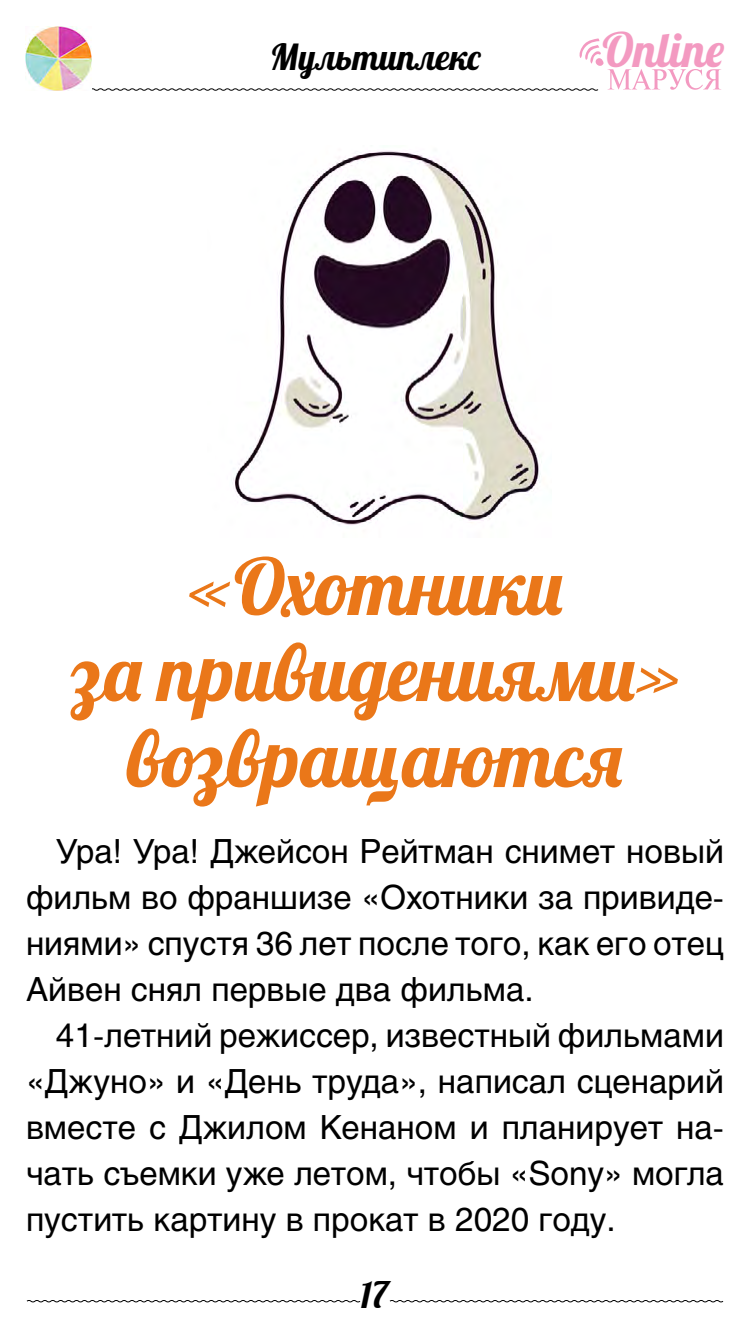
<style>
.page{position:relative;width:750px;height:1334px;background:#fff}
.page>*{position:absolute;margin:0;border:0;box-sizing:border-box;transform-origin:0 0}
.t1{font:78px/86px "Lobster";color:#ea7719;text-align:center}
.t2{font:47.4px "Lobster";color:#f39ac1}
.t3{font:36px "Lobster";color:#000}
.t4{font:33px/46px "Helios C";color:#000;text-align:justify}
</style>
<div class="page">
<svg style="left:26px;top:1300px;width:335px;height:3px"></svg>
<svg style="left:389px;top:1300px;width:335px;height:3px"></svg>
<svg style="left:92px;top:38px;width:629px;height:53px"></svg>
<img style="left:26px;top:26px;width:66px;height:65px">
<img style="left:233px;top:151px;width:307px;height:374px">
<p class="t3" style="left:270px;top:34px;width:212px">Мультиплекс</p>
<h2 class="t2" style="left:602px;top:19px;width:124px">Online</h2>
<h1 class="t1" style="left:70px;top:543px;width:613px">«Охотники<br>за привидениями» возвращаются</h1>
<p class="t4" style="left:26px;top:828px;width:700px;text-indent:30px">Ура! Ура! Джейсон Рейтман снимет новый фильм во франшизе «Охотники за привиде&shy;ниями» спустя 36 лет после того, как его отец Айвен снял первые два фильма.</p>
<p class="t4" style="left:26px;top:1012px;width:700px;text-indent:30px">41-летний режиссер, известный фильмами «Джуно» и «День труда», написал сценарий вместе с Джилом Кенаном и планирует на&shy;чать съемки уже летом, чтобы «Sony» могла пустить картину в прокат в 2020 году.</p>
<p class="t3" style="left:361px;top:1272px;width:30px">17</p>
</div>
